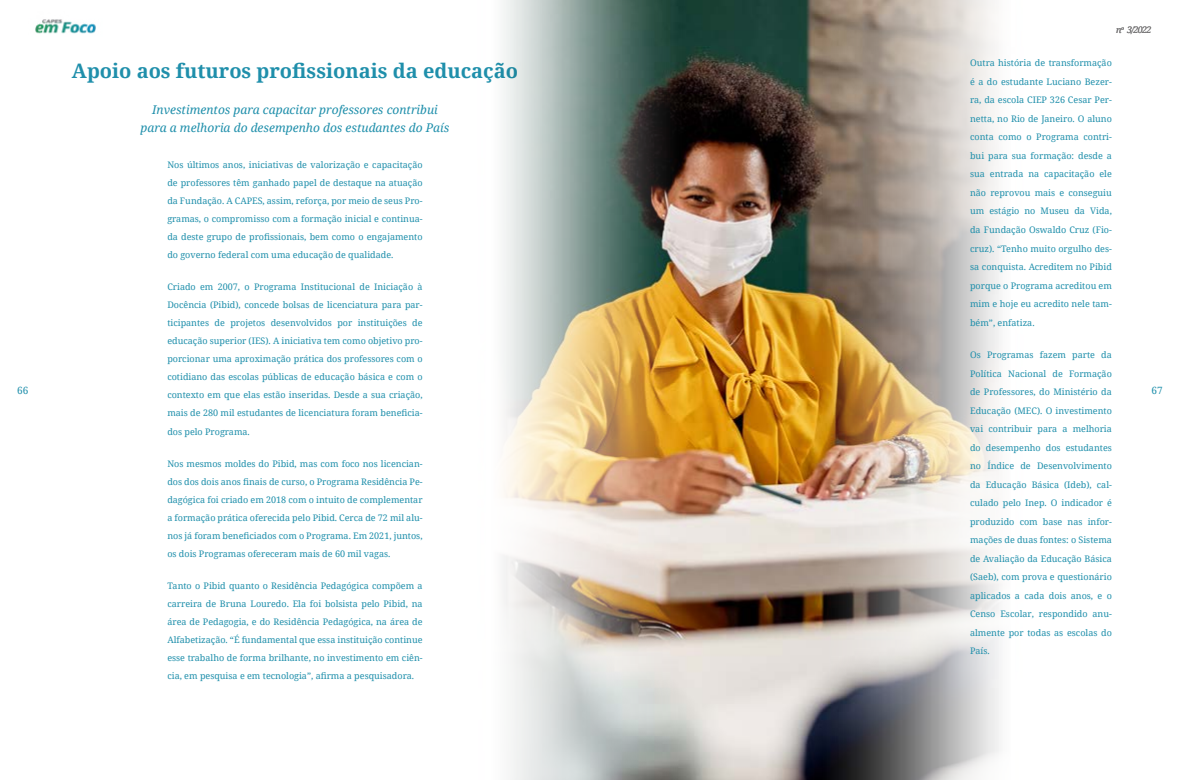
<style>
.page{position:relative;width:1180px;height:780px;background:#fff}
.page>*{position:absolute;margin:0;border:0;box-sizing:border-box;transform-origin:0 0}
.t1{font:700 20px "Noto Serif";color:#1f8fab}
.t2{font:italic 12px/18px "Noto Serif";color:#1f8fab;text-align:center}
.t3{font:10px "Noto Serif";color:#1f8fab}
.t4{font:9px/18.5px "Noto Serif";color:#1f8fab;text-align:justify}
.t5{font:italic 9px "Noto Serif";color:#767576}
.s1{font-size:8px}
</style>
<div class="page">
<img style="left:35px;top:19px;width:61px;height:15px">
<img style="left:503px;top:0;width:496px;height:780px">
<p class="t5" style="left:1115px;top:23px;width:37px">n<span class="s1">º</span> 3/2022</p>
<p class="t4" style="left:969px;top:53px;width:143px">Outra história de transformação é a do estudante Luciano Bezer&shy;ra, da escola CIEP 326 Cesar Per&shy;netta, no Rio de Janeiro. O aluno conta como o Programa contri&shy;bui para sua formação: desde a sua entrada na capacitação ele não reprovou mais e conseguiu um estágio no Museu da Vida, da Fundação Oswaldo Cruz (Fio&shy;cruz). “Tenho muito orgulho des&shy;sa conquista. Acreditem no Pibid porque o Programa acreditou em mim e hoje eu acredito nele tam&shy;bém”, enfatiza.</p>
<p class="t4" style="left:969px;top:345px;width:143px">Os Programas fazem parte da Política Nacional de Formação de Professores, do Ministério da Educação (MEC). O investimento vai contribuir para a melhoria do desempenho dos estudantes no Índice de Desenvolvimento da Educação Básica (Ideb), cal&shy;culado pelo Inep. O indicador é produzido com base nas infor&shy;mações de duas fontes: o Sistema de Avaliação da Educação Básica (Saeb), com prova e questionário aplicados a cada dois anos, e o Censo Escolar, respondido anu&shy;almente por todas as escolas do País.</p>
<h1 class="t1" style="left:72px;top:57px;width:447px">Apoio aos futuros profissionais da educação</h1>
<h2 class="t2" style="left:140px;top:100px;width:310px">Investimentos para capacitar professores contribui para a melhoria do desempenho dos estudantes do País</h2>
<p class="t4" style="left:167px;top:155px;width:257px;line-height:18px">Nos últimos anos, iniciativas de valorização e capacitação de professores têm ganhado papel de destaque na atuação da Fundação. A CAPES, assim, reforça, por meio de seus Pro&shy;gramas, o compromisso com a formação inicial e continua&shy;da deste grupo de profissionais, bem como o engajamento do governo federal com uma educação de qualidade.</p>
<p class="t4" style="left:167px;top:278px;width:257px;line-height:18px">Criado em 2007, o Programa Institucional de Iniciação à Docência (Pibid), concede bolsas de licenciatura para par&shy;ticipantes de projetos desenvolvidos por instituições de educação superior (IES). A iniciativa tem como objetivo pro&shy;porcionar uma aproximação prática dos professores com o cotidiano das escolas públicas de educação básica e com o contexto em que elas estão inseridas. Desde a sua criação, mais de 280 mil estudantes de licenciatura foram beneficia&shy;dos pelo Programa.</p>
<p class="t4" style="left:167px;top:454px;width:257px;line-height:18px">Nos mesmos moldes do Pibid, mas com foco nos licencian&shy;dos dos dois anos finais de curso, o Programa Residência Pe&shy;dagógica foi criado em 2018 com o intuito de complementar a formação prática oferecida pelo Pibid. Cerca de 72 mil alu&shy;nos já foram beneficiados com o Programa. Em 2021, juntos, os dois Programas ofereceram mais de 60 mil vagas.</p>
<p class="t4" style="left:167px;top:576px;width:257px;line-height:18px">Tanto o Pibid quanto o Residência Pedagógica compõem a carreira de Bruna Louredo. Ela foi bolsista pelo Pibid, na área de Pedagogia, e do Residência Pedagógica, na área de Alfabetização. “É fundamental que essa instituição continue esse trabalho de forma brilhante, no investimento em ciên&shy;cia, em pesquisa e em tecnologia”, afirma a pesquisadora.</p>
<p class="t3" style="left:17px;top:383px;width:13px">66</p>
<p class="t3" style="left:1151px;top:383px;width:13px">67</p>
</div>
